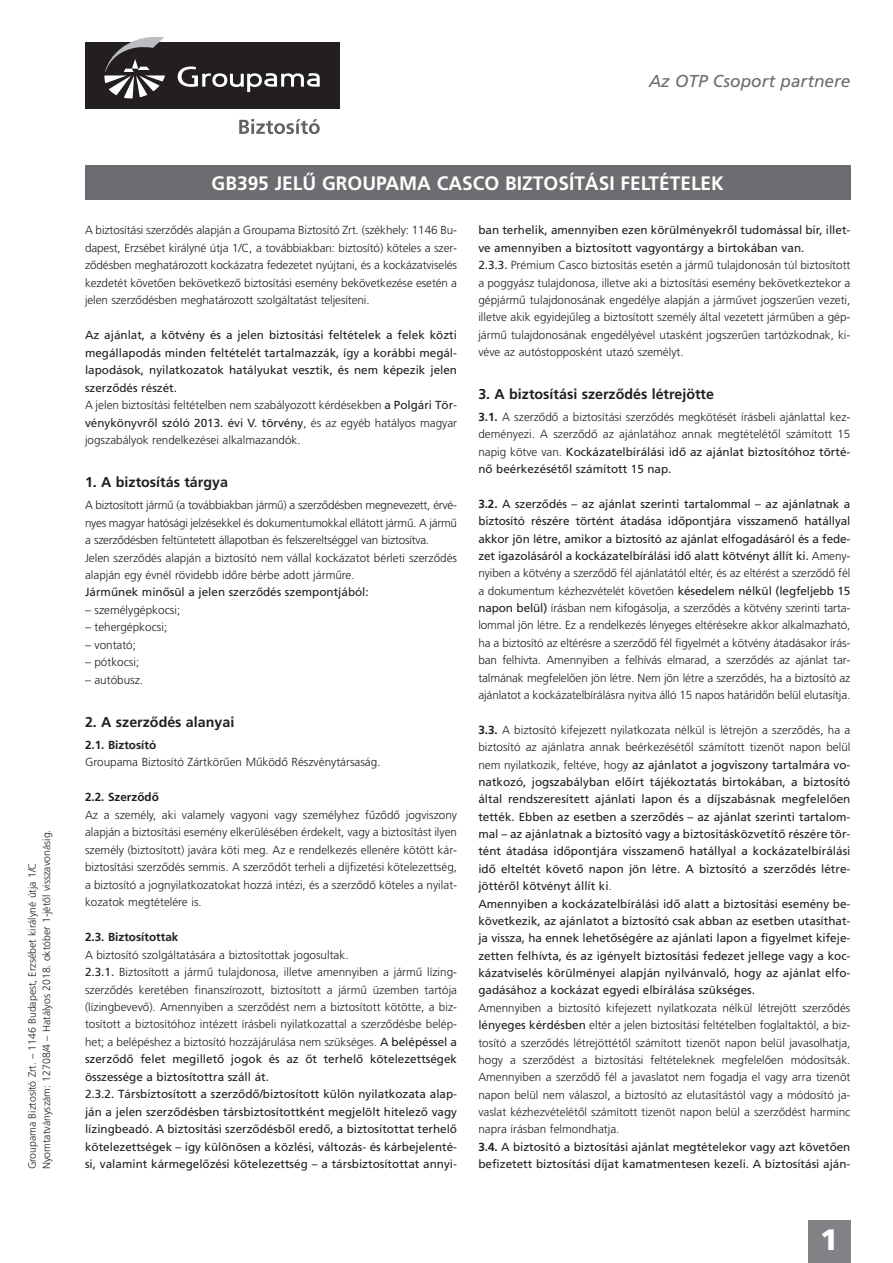
<style>
.page{position:relative;width:893px;height:1263px;background:#fff}
.page>*{position:absolute;margin:0;border:0;box-sizing:border-box;transform-origin:0 0}
.t1{font:700 29.4px "Frutiger M";color:#fff}
.t2{font:19.5px "Frutiger M Medium";color:#fff}
.t3{font:italic 17.25px "Frutiger M";color:#6c6d70}
.t4{font:14.25px "Frutiger M Medium";color:#231f20}
.t5{font:11.7px/17.4px "Frutiger M Light";color:#231f20;text-align:justify}
.t6{font:11.7px/17.4px "Frutiger M";color:#231f20}
.t7{font:11.7px/17.4px "Frutiger M Light";letter-spacing:-.02em;color:#231f20}
.t8{font:11.7px "Frutiger M Medium";color:#231f20}
.t9{font:10.5px/14.2px "Frutiger M Light";color:#231f20}
.s1{font-family:"Frutiger M"}
.s2{font-family:"Frutiger M Light"}
.s3{font-family:"Frutiger M Medium"}
</style>
<div class="page">
<div style="left:85px;top:166px;width:765px;height:34px;background:#6c6d70"></div>
<div style="left:808px;top:1220px;width:42px;height:43px;background:#808285"></div>
<div style="left:85px;top:43px;width:255px;height:66px;background:#231f20"></div>
<svg style="left:178px;top:67px;width:142px;height:25px"></svg>
<svg style="left:104px;top:37px;width:61px;height:61px"></svg>
<svg style="left:239px;top:119px;width:81px;height:15px"></svg>
<h3 class="t3" style="left:649px;top:74px;width:203px">Az OTP Csoport partnere</h3>
<p class="t9" style="left:26px;top:1169px;width:341px;rotate:-90deg">Groupama Biztosító Zrt. – 1146 Budapest, Erzsébet királyné útja 1/C<br>Nyomtatványszám: 12708/4 – Hatályos 2018. október 1-jétől visszavonásig.</p>
<h2 class="t2" style="left:212px;top:175px;width:514px">GB395 JELŰ GROUPAMA CASCO BIZTOSÍTÁSI FELTÉTELEK</h2>
<p class="t5" style="left:85px;top:223px;width:374px">A biztosítási szerződés alapján a Groupama Biztosító Zrt. (székhely: 1146 Bu&shy;dapest, Erzsébet királyné útja 1/C, a továbbiakban: biztosító) köteles a szer&shy;ződésben meghatározott kockázatra fedezetet nyújtani, és a kockázatviselés kezdetét követően bekövetkező biztosítási esemény bekövetkezése esetén a jelen szerződésben meghatározott szolgáltatást teljesíteni.</p>
<p class="t6" style="left:85px;top:327px;width:374px;text-align:justify">Az ajánlat, a kötvény és a jelen biztosítási feltételek a felek közti megállapodás minden feltételét tartalmazzák, így a korábbi megál&shy;lapodások, nyilatkozatok hatályukat vesztik, és nem képezik jelen szerződés részét.</p>
<p class="t5" style="left:85px;top:397px;width:374px">A jelen biztosítási feltételben nem szabályozott kérdésekben <span class="s1">a Polgári Tör-</span></p>
<p class="t6" style="left:85px;top:415px;width:374px">vénykönyvről szóló 2013. évi V. törvény<span class="s2">, és az egyéb hatályos magyar</span></p>
<p class="t5" style="left:85px;top:432px;width:217px">jogszabályok rendelkezései alkalmazandók.</p>
<p class="t4" style="left:85px;top:477px;width:144px">1. A biztosítás tárgya</p>
<p class="t7" style="left:85px;top:497px;width:374px">A biztosított jármű (a továbbiakban jármű) a szerződésben megnevezett, érvé&shy;nyes magyar hatósági jelzésekkel és dokumentumokkal ellátott jármű. A jármű a szerződésben feltüntetett állapotban és felszereltséggel van biztosítva.<br>Jelen szerződés alapján a biztosító nem vállal kockázatot bérleti szerződés alapján egy évnél rövidebb időre bérbe adott járműre.</p>
<p class="t6" style="left:85px;top:585px;width:285px">Járműnek minősül a jelen szerződés szempontjából:</p>
<p class="t5" style="left:85px;top:602px;width:97px">– személygépkocsi;</p>
<p class="t5" style="left:85px;top:619px;width:84px">– tehergépkocsi;</p>
<p class="t5" style="left:85px;top:637px;width:53px">– vontató;</p>
<p class="t5" style="left:85px;top:654px;width:56px">– pótkocsi;</p>
<p class="t5" style="left:85px;top:672px;width:60px">– autóbusz.</p>
<p class="t4" style="left:85px;top:716px;width:151px">2. A szerződés alanyai</p>
<p class="t8" style="left:85px;top:740px;width:73px">2.1. Biztosító</p>
<p class="t5" style="left:85px;top:754px;width:297px">Groupama Biztosító Zártkörűen Működő Részvénytársaság.</p>
<p class="t8" style="left:85px;top:792px;width:75px">2.2. Szerződő</p>
<p class="t5" style="left:85px;top:807px;width:374px">Az a személy, aki valamely vagyoni vagy személyhez fűződő jogviszony alapján a biztosítási esemény elkerülésében érdekelt, vagy a biztosítást ilyen személy (biztosított) javára köti meg. Az e rendelkezés ellenére kötött kár&shy;biztosítási szerződés semmis. A szerződőt terheli a díjfizetési kötelezettség, a biztosító a jognyilatkozatokat hozzá intézi, és a szerződő köteles a nyilat&shy;kozatok megtételére is.</p>
<p class="t8" style="left:85px;top:932px;width:95px">2.3. Biztosítottak</p>
<p class="t5" style="left:85px;top:947px;width:374px;text-align:left">A biztosító szolgáltatására a biztosítottak jogosultak.<br><span class="s1">2.3.1.</span> Biztosított a jármű tulajdonosa, illetve amennyiben a jármű lízing&shy;szerződés keretében finanszírozott, biztosított a jármű üzemben tartója (lízingbevevő). Amennyiben a szerződést nem a biztosított kötötte, a biz&shy;tosított a biztosítóhoz intézett írásbeli nyilatkozattal a szerződésbe belép&shy;het; a belépéshez a biztosító hozzájárulása nem szükséges. <span class="s1">A belépéssel a</span></p>
<p class="t6" style="left:85px;top:1051px;width:374px">szerződő felet megillető jogok és az őt terhelő kötelezettségek összessége a biztosítottra száll át.<br>2.3.2. Társbiztosított a szerződő/biztosított külön nyilatkozata alap&shy;ján a jelen szerződésben társbiztosítottként megjelölt hitelező vagy lízingbeadó. A biztosítási szerződésből eredő, a biztosítottat terhelő kötelezettségek – így különösen a közlési, változás- és kárbejelenté&shy;si, valamint kármegelőzési kötelezettség – a társbiztosítottat annyi-</p>
<p class="t6" style="left:478px;top:222px;width:374px">ban terhelik, amennyiben ezen körülményekről tudomással bír, illet&shy;ve amennyiben a biztosított vagyontárgy a birtokában van.</p>
<p class="t5" style="left:478px;top:257px;width:374px"><span class="s1">2.3.3.</span> Prémium Casco biztosítás esetén a jármű tulajdonosán túl biztosított a poggyász tulajdonosa, illetve aki a biztosítási esemény bekövetkeztekor a gépjármű tulajdonosának engedélye alapján a járművet jogszerűen vezeti, illetve akik egyidejűleg a biztosított személy által vezetett járműben a gép&shy;jármű tulajdonosának engedélyével utasként jogszerűen tartózkodnak, ki&shy;véve az autóstopposként utazó személyt.</p>
<p class="t4" style="left:478px;top:389px;width:237px">3. A biztosítási szerződés létrejötte</p>
<p class="t5" style="left:478px;top:409px;width:374px"><span class="s3">3.1.</span> A szerződő a biztosítási szerződés megkötését írásbeli ajánlattal kez&shy;deményezi. A szerződő az ajánlatához annak megtételétől számított 15</p>
<p class="t6" style="left:478px;top:444px;width:374px"><span class="s2">napig kötve van.</span> Kockázatelbírálási idő az ajánlat biztosítóhoz törté&shy;nő beérkezésétől számított 15 nap.</p>
<p class="t6" style="left:478px;top:496px;width:374px;text-align:justify"><span class="s3">3.2.</span> A szerződés – az ajánlat szerinti tartalommal – az ajánlatnak a biztosító részére történt átadása időpontjára visszamenő hatállyal akkor jön létre, amikor a biztosító az ajánlat elfogadásáról és a fede&shy;zet igazolásáról a kockázatelbírálási idő alatt kötvényt állít ki. <span class="s2">Ameny-</span></p>
<p class="t5" style="left:478px;top:565px;width:374px">nyiben a kötvény a szerződő fél ajánlatától eltér, és az eltérést a szerződő fél a dokumentum kézhezvételét követően <span class="s1">késedelem nélkül (legfeljebb 15 napon belül)</span> írásban nem kifogásolja, a szerződés a kötvény szerinti tarta&shy;lommal jön létre. Ez a rendelkezés lényeges eltérésekre akkor alkalmazható, ha a biztosító az eltérésre a szerződő fél figyelmét a kötvény átadásakor írás&shy;ban felhívta. Amennyiben a felhívás elmarad, a szerződés az ajánlat tar&shy;talmának megfelelően jön létre. Nem jön létre a szerződés, ha a biztosító az ajánlatot a kockázatelbírálásra nyitva álló 15 napos határidőn belül elutasítja.</p>
<p class="t5" style="left:478px;top:722px;width:374px"><span class="s3">3.3.</span> A biztosító kifejezett nyilatkozata nélkül is létrejön a szerződés, ha a biztosító az ajánlatra annak beérkezésétől számított tizenöt napon belül</p>
<p class="t6" style="left:478px;top:757px;width:374px"><span class="s2">nem nyilatkozik, feltéve, hogy</span> az ajánlatot a jogviszony tartalmára vo&shy;natkozó, jogszabályban előírt tájékoztatás birtokában, a biztosító által rendszeresített ajánlati lapon és a díjszabásnak megfelelően tették. Ebben az esetben a szerződés – az ajánlat szerinti tartalom&shy;mal – az ajánlatnak a biztosító vagy a biztosításközvetítő részére tör&shy;tént átadása időpontjára visszamenő hatállyal a kockázatelbírálási idő elteltét követő napon jön létre. A biztosító a szerződés létre&shy;jöttéről kötvényt állít ki<span class="s2">.<br></span>Amennyiben a kockázatelbírálási idő alatt a biztosítási esemény be&shy;következik, az ajánlatot a biztosító csak abban az esetben utasíthat&shy;ja vissza, ha ennek lehetőségére az ajánlati lapon a figyelmet kifeje&shy;zetten felhívta, és az igényelt biztosítási fedezet jellege vagy a koc&shy;kázatviselés körülményei alapján nyilvánvaló, hogy az ajánlat elfo&shy;gadásához a kockázat egyedi elbírálása szükséges.</p>
<p class="t5" style="left:478px;top:1000px;width:374px">Amennyiben a biztosító kifejezett nyilatkozata nélkül létrejött szerződés <span class="s1">lényeges kérdésben</span> eltér a jelen biztosítási feltételben foglaltaktól, a biz&shy;tosító a szerződés létrejöttétől számított tizenöt napon belül javasolhatja, hogy a szerződést a biztosítási feltételeknek megfelelően módosítsák.<br>Amennyiben a szerződő fél a javaslatot nem fogadja el vagy arra tizenöt napon belül nem válaszol, a biztosító az elutasítástól vagy a módosító ja&shy;vaslat kézhezvételétől számított tizenöt napon belül a szerződést harminc napra írásban felmondhatja.</p>
<p class="t6" style="left:478px;top:1139px;width:374px"><span class="s3">3.4.</span> A biztosító a biztosítási ajánlat megtételekor vagy azt követően befizetett biztosítási díjat kamatmentesen kezeli. A biztosítási aján-</p>
<h1 class="t1" style="left:820px;top:1227px;width:20px">1</h1>
</div>
